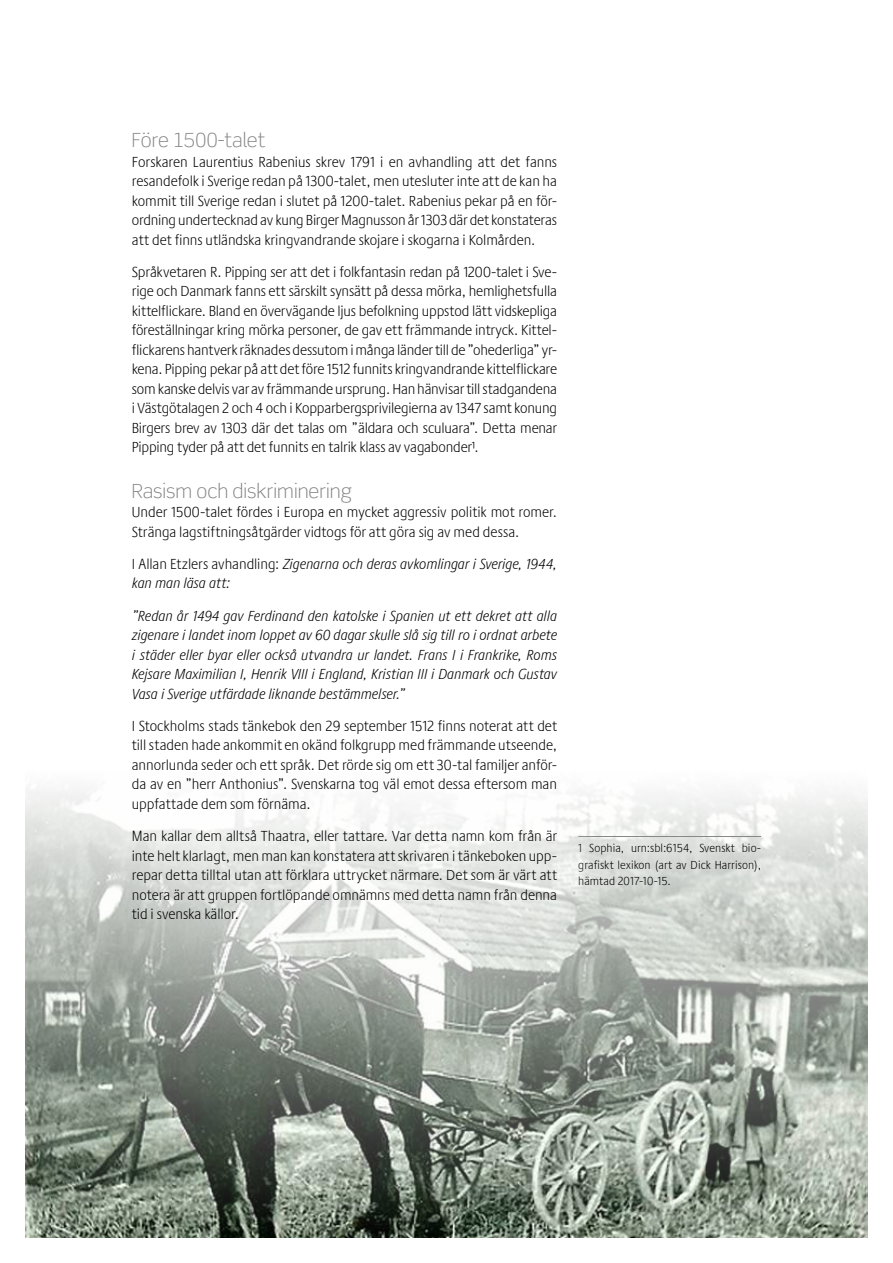
<style>
.page{position:relative;width:893px;height:1263px;background:#fff}
.page>*{position:absolute;margin:0;border:0;box-sizing:border-box;transform-origin:0 0}
.t1{font:300 19.5px "Scene Pro";color:#838383}
.t2{font:300 condensed 15px/19.5px "Praxis Next";color:#000;text-align:justify}
.t3{font:italic 300 condensed 15px/19.5px "Praxis Next";letter-spacing:-.005em;color:#000}
.t4{font:300 condensed 12px/16.5px "Praxis Next";letter-spacing:.005em;color:#000;text-align:justify}
.s1{font-style:normal}
</style>
<div class="page">
<img style="left:26px;top:789px;width:841px;height:448px">
<hr style="left:578px;top:836px;width:183px;height:1px;background:#878787">
<svg style="left:106px;top:789px;width:485px;height:265px"></svg>
<h1 class="t1" style="left:132px;top:128px;width:135px">Före 1500-talet</h1>
<p class="t2" style="left:132px;top:151px;width:427px">Forskaren Laurentius Rabenius skrev 1791 i en avhandling att det fanns resandefolk i Sverige redan på 1300-talet, men utesluter inte att de kan ha kommit till Sverige redan i slutet på 1200-talet. Rabenius pekar på en för&shy;ordning undertecknad av kung Birger Magnusson år 1303 där det konstateras att det finns utländska kringvandrande skojare i skogarna i Kolmården.</p>
<p class="t2" style="left:132px;top:262px;width:427px">Språkvetaren R. Pipping ser att det i folkfantasin redan på 1200-talet i Sve&shy;rige och Danmark fanns ett särskilt synsätt på dessa mörka, hemlighetsfulla kittelflickare. Bland en övervägande ljus befolkning uppstod lätt vidskepliga föreställningar kring mörka personer, de gav ett främmande intryck. Kittel&shy;flickarens hantverk räknades dessutom i många länder till de ”ohederliga” yr&shy;kena. Pipping pekar på att det före 1512 funnits kringvandrande kittelflickare som kanske delvis var av främmande ursprung. Han hänvisar till stadgandena i Västgötalagen 2 och 4 och i Kopparbergsprivilegierna av 1347 samt konung Birgers brev av 1303 där det talas om ”äldara och sculuara”. Detta menar Pipping tyder på att det funnits en talrik klass av vagabonder1.</p>
<h1 class="t1" style="left:132px;top:479px;width:222px">Rasism och diskriminering</h1>
<p class="t2" style="left:132px;top:502px;width:427px">Under 1500-talet fördes i Europa en mycket aggressiv politik mot romer.<br>Stränga lagstiftningsåtgärder vidtogs för att göra sig av med dessa.</p>
<p class="t3" style="left:132px;top:554px;width:427px"><span class="s1">I Allan Etzlers avhandling:</span> Zigenarna och deras avkomlingar i Sverige, 1944, kan man läsa att:</p>
<p class="t3" style="left:132px;top:606px;width:427px;text-align:justify">”Redan år 1494 gav Ferdinand den katolske i Spanien ut ett dekret att alla zigenare i landet inom loppet av 60 dagar skulle slå sig till ro i ordnat arbete i städer eller byar eller också utvandra ur landet. Frans I i Frankrike, Roms Kejsare Maximilian I, Henrik VIII i England, Kristian III i Danmark och Gustav Vasa i Sverige utfärdade liknande bestämmelser.”</p>
<p class="t2" style="left:132px;top:716px;width:427px">I Stockholms stads tänkebok den 29 september 1512 finns noterat att det till staden hade ankommit en okänd folkgrupp med främmande utseende, annorlunda seder och ett språk. Det rörde sig om ett 30-tal familjer anför&shy;da av en ”herr Anthonius”. Svenskarna tog väl emot dessa eftersom man uppfattade dem som förnäma.</p>
<p class="t2" style="left:132px;top:826px;width:427px">Man kallar dem alltså Thaatra, eller tattare. Var detta namn kom från är inte helt klarlagt, men man kan konstatera att skrivaren i tänkeboken upp&shy;repar detta tilltal utan att förklara uttrycket närmare. Det som är värt att notera är att gruppen fortlöpande omnämns med detta namn från denna tid i svenska källor.</p>
<p class="t4" style="left:578px;top:839px;width:184px">1 Sophia, urn:sbl:6154, Svenskt bio&shy;grafiskt lexikon (art av Dick Harrison), hämtad 2017-10-15.</p>
</div>
